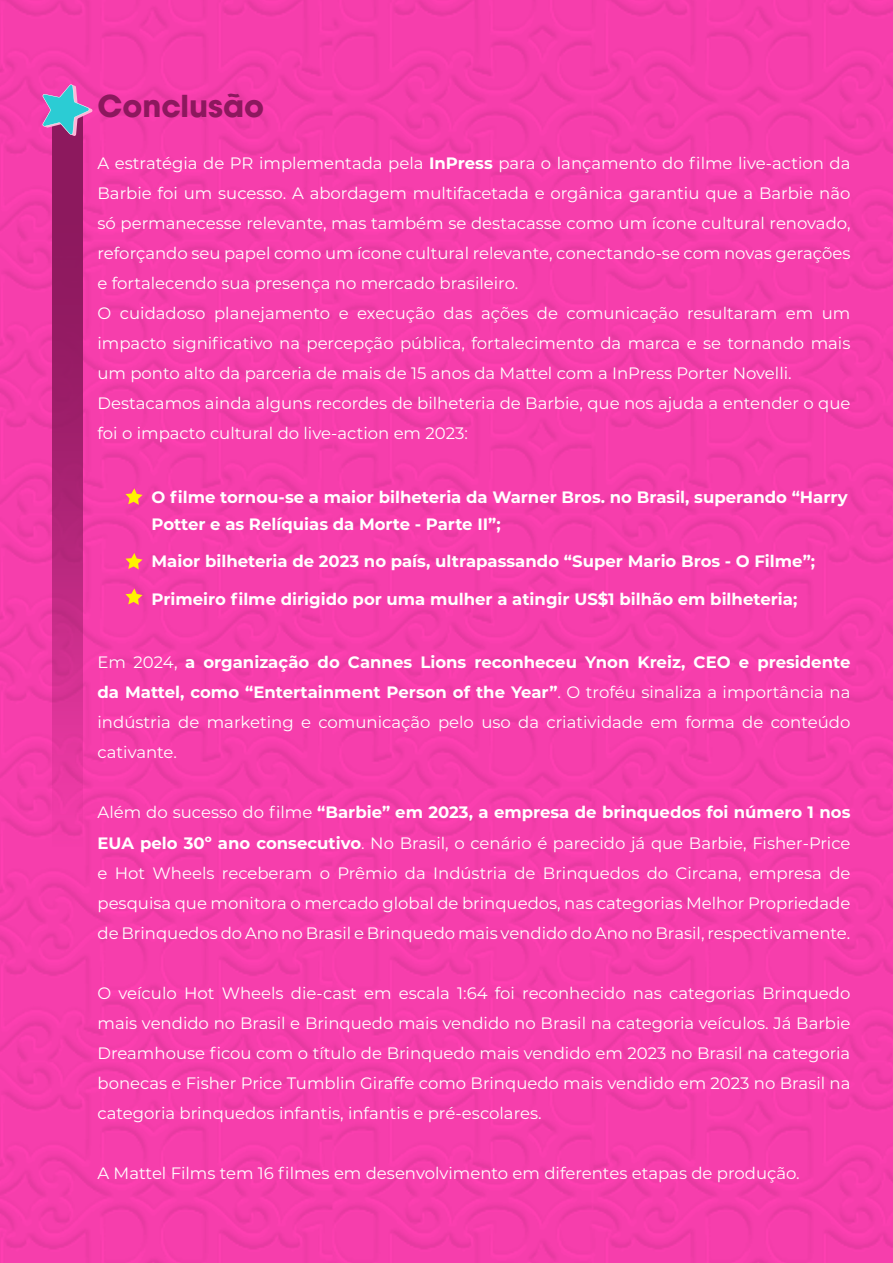
<style>
.page{position:relative;width:893px;height:1263px;background:#fff}
.page>*{position:absolute;margin:0;border:0;box-sizing:border-box;transform-origin:0 0}
.t1{font:700 30px "ITC Avant Garde Pro";color:#8c185e}
.t2{font:16.5px/30px "Montserrat";color:#fff;text-align:justify}
.t3{font:700 16.5px "Montserrat";color:#fff}
.s1{font-weight:700}
</style>
<div class="page">
<img style="left:0;top:0;width:893px;height:1263px">
<img style="left:53px;top:136px;width:30px;height:711px">
<svg style="left:42px;top:84px;width:51px;height:52px;background:#9c7fb8"></svg>
<svg style="left:125px;top:488px;width:18px;height:17px"></svg>
<svg style="left:125px;top:553px;width:18px;height:16px"></svg>
<svg style="left:125px;top:588px;width:18px;height:17px"></svg>
<p class="t1" style="left:98px;top:86px;width:168px">Conclusão</p>
<p class="t2" style="left:98px;top:148px;width:754px">A estratégia de PR implementada pela <span class="s1">InPress</span> para o lançamento do filme live-action da Barbie foi um sucesso. A abordagem multifacetada e orgânica garantiu que a Barbie não só permanecesse relevante, mas também se destacasse como um ícone cultural renovado, reforçando seu papel como um ícone cultural relevante, conectando-se com novas gerações e fortalecendo sua presença no mercado brasileiro.</p>
<p class="t2" style="left:98px;top:298px;width:754px">O cuidadoso planejamento e execução das ações de comunicação resultaram em um impacto significativo na percepção pública, fortalecimento da marca e se tornando mais um ponto alto da parceria de mais de 15 anos da Mattel com a InPress Porter Novelli.</p>
<p class="t2" style="left:98px;top:388px;width:754px">Destacamos ainda alguns recordes de bilheteria de Barbie, que nos ajuda a entender o que foi o impacto cultural do live-action em 2023:</p>
<p class="t3" style="left:152px;top:485px;width:698px">O filme tornou-se a maior bilheteria da Warner Bros. no Brasil, superando “Harry</p>
<p class="t3" style="left:152px;top:512px;width:351px">Potter e as Relíquias da Morte - Parte II”;</p>
<p class="t3" style="left:152px;top:550px;width:665px">Maior bilheteria de 2023 no país, ultrapassando “Super Mario Bros - O Filme”;</p>
<p class="t3" style="left:152px;top:587px;width:647px">Primeiro filme dirigido por uma mulher a atingir US$1 bilhão em bilheteria;</p>
<p class="t2" style="left:98px;top:647px;width:754px">Em 2024, <span class="s1">a organização do Cannes Lions reconheceu Ynon Kreiz, CEO e presidente da Mattel, como “Entertainment Person of the Year”</span>. O troféu sinaliza a importância na indústria de marketing e comunicação pelo uso da criatividade em forma de conteúdo cativante.</p>
<p class="t2" style="left:98px;top:797px;width:754px">Além do sucesso do filme <span class="s1">“Barbie” em 2023, a empresa de brinquedos foi número 1 nos EUA pelo 30º ano consecutivo</span>. No Brasil, o cenário é parecido já que Barbie, Fisher-Price e Hot Wheels receberam o Prêmio da Indústria de Brinquedos do Circana, empresa de pesquisa que monitora o mercado global de brinquedos, nas categorias Melhor Propriedade de Brinquedos do Ano no Brasil e Brinquedo mais vendido do Ano no Brasil, respectivamente.</p>
<p class="t2" style="left:98px;top:977px;width:754px">O veículo Hot Wheels die-cast em escala 1:64 foi reconhecido nas categorias Brinquedo mais vendido no Brasil e Brinquedo mais vendido no Brasil na categoria veículos. Já Barbie Dreamhouse ficou com o título de Brinquedo mais vendido em 2023 no Brasil na categoria bonecas e Fisher Price Tumblin Giraffe como Brinquedo mais vendido em 2023 no Brasil na categoria brinquedos infantis, infantis e pré-escolares.</p>
<p class="t2" style="left:98px;top:1157px;width:704px">A Mattel Films tem 16 filmes em desenvolvimento em diferentes etapas de produção.</p>
</div>
